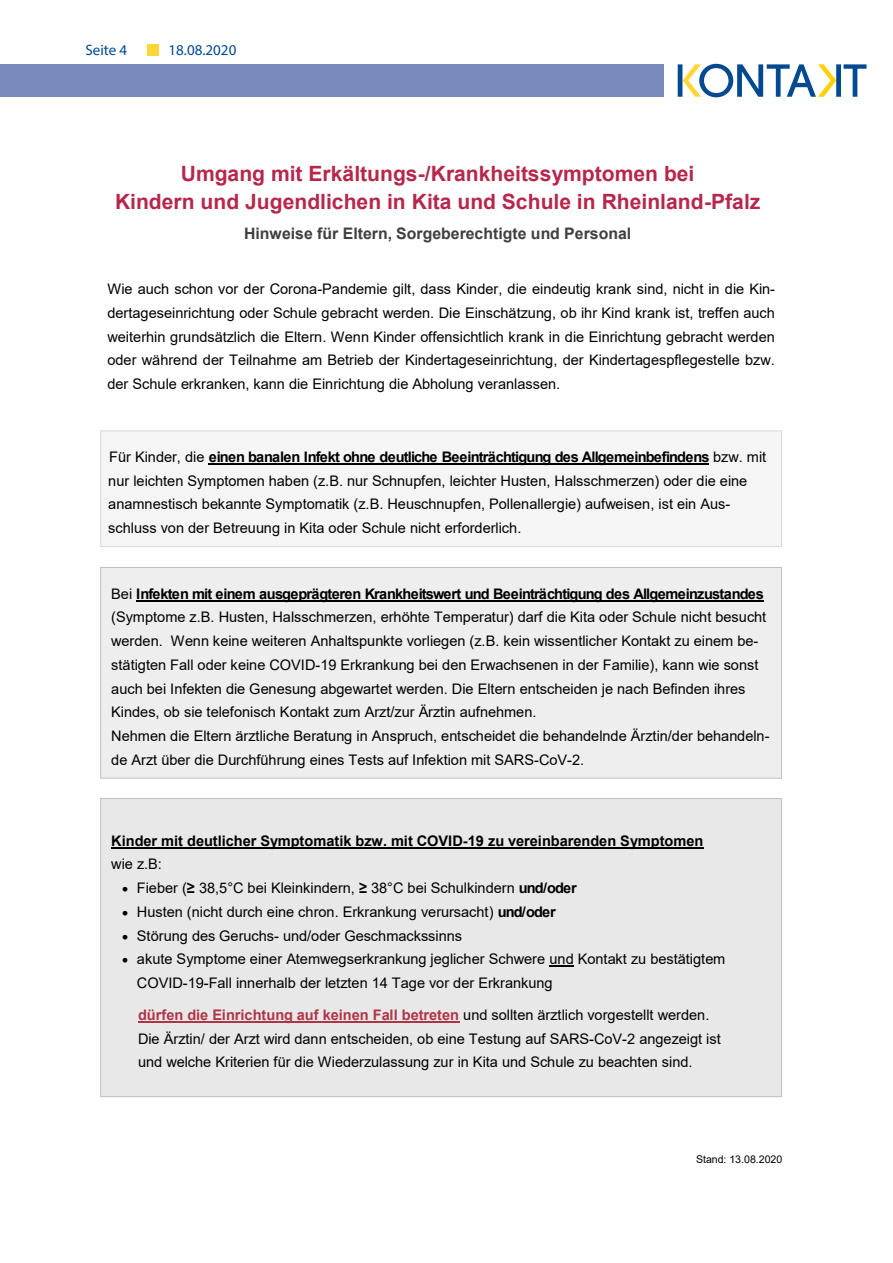
<style>
.page{position:relative;width:893px;height:1263px;background:#fff}
.page>*{position:absolute;margin:0;border:0;box-sizing:border-box;transform-origin:0 0}
.t1{font:700 21.15px "Arial";color:#b6274b}
.t2{font:700 21px "Arial";color:#b6274b}
.t3{font:700 15.9px "Arial";color:#3f3f3f}
.t4{font:15px "Myriad Pro";color:#014990}
.t5{font:14.55px/23.7px "Arial";color:#000}
.t6{font:700 14.55px/23.7px "Arial";color:#000}
.t7{font:10.65px "Arial";letter-spacing:-.005em;color:#000}
.s1{font-weight:700}
.s2{font-weight:400}
.s3{font-weight:700;color:#af3546}
</style>
<div class="page">
<svg style="left:678px;top:64px;width:188px;height:33px"></svg>
<div style="left:0;top:64px;width:663px;height:33px;background:#788bbc"></div>
<div style="left:148px;top:44px;width:11px;height:11px;background:#ffd636"></div>
<div style="left:101px;top:431px;width:681px;height:116px;background:#f5f5f5"></div>
<div style="left:101px;top:431px;width:681px;height:116px;border:1px solid #d9d9d9"></div>
<hr style="left:209px;top:463px;width:500px;height:2px;background:#000">
<div style="left:101px;top:567px;width:681px;height:211px;background:#eee"></div>
<div style="left:101px;top:567px;width:681px;height:211px;border:1px solid #c0c0c0"></div>
<hr style="left:136px;top:600px;width:627px;height:1px;background:#000">
<div style="left:101px;top:798px;width:681px;height:299px;background:#e8e8e8"></div>
<hr style="left:111px;top:847px;width:592px;height:1px;background:#000">
<svg style="left:549px;top:966px;width:24px;height:1px"></svg>
<hr style="left:138px;top:1021px;width:321px;height:2px;background:#af3546">
<p class="t4" style="left:85px;top:41px;width:43px">Seite 4</p>
<p class="t4" style="left:169px;top:41px;width:69px">18.08.2020</p>
<p class="t1" style="left:181px;top:159px;width:515px">Umgang mit Erkältungs-/Krankheitssymptomen bei</p>
<p class="t2" style="left:115px;top:186px;width:647px">Kindern und Jugendlichen in Kita und Schule in Rheinland-Pfalz</p>
<p class="t3" style="left:244px;top:223px;width:388px">Hinweise für Eltern, Sorgeberechtigte und Personal</p>
<p class="t5" style="left:107px;top:277px;width:669px;text-align:justify">Wie auch schon vor der Corona-Pandemie gilt, dass Kinder, die eindeutig krank sind, nicht in die Kin&shy;dertageseinrichtung oder Schule gebracht werden. Die Einschätzung, ob ihr Kind krank ist, treffen auch weiterhin grundsätzlich die Eltern. Wenn Kinder offensichtlich krank in die Einrichtung gebracht werden oder während der Teilnahme am Betrieb der Kindertageseinrichtung, der Kindertagespflegestelle bzw. der Schule erkranken, kann die Einrichtung die Abholung veranlassen.</p>
<p class="t5" style="left:108px;top:445px;width:660px">Für Kinder, die <span class="s1">einen banalen Infekt ohne deutliche Beeinträchtigung des Allgemeinbefindens</span> bzw. mit nur leichten Symptomen haben (z.B. nur Schnupfen, leichter Husten, Halsschmerzen) oder die eine anamnestisch bekannte Symptomatik (z.B. Heuschnupfen, Pollenallergie) aufweisen, ist ein Aus&shy;schluss von der Betreuung in Kita oder Schule nicht erforderlich.</p>
<p class="t5" style="left:111px;top:581px;width:660px">Bei <span class="s1">Infekten mit einem ausgeprägteren Krankheitswert und Beeinträchtigung des Allgemeinzustandes </span>(Symptome z.B. Husten, Halsschmerzen, erhöhte Temperatur) darf die Kita oder Schule nicht besucht werden. Wenn keine weiteren Anhaltspunkte vorliegen (z.B. kein wissentlicher Kontakt zu einem be&shy;stätigten Fall oder keine COVID-19 Erkrankung bei den Erwachsenen in der Familie), kann wie sonst auch bei Infekten die Genesung abgewartet werden. Die Eltern entscheiden je nach Befinden ihres Kindes, ob sie telefonisch Kontakt zum Arzt/zur Ärztin aufnehmen.<br>Nehmen die Eltern ärztliche Beratung in Anspruch, entscheidet die behandelnde Ärztin/der behandeln&shy;de Arzt über die Durchführung eines Tests auf Infektion mit SARS-CoV-2.</p>
<p class="t6" style="left:111px;top:829px;width:594px">Kinder mit deutlicher Symptomatik bzw. mit COVID-19 zu vereinbarenden Symptomen <span class="s2">wie z.B:</span></p>
<p class="t5" style="left:122px;top:876px;width:456px">• Fieber (<span class="s1">≥</span> 38,5°C bei Kleinkindern, <span class="s1">≥</span> 38°C bei Schulkindern <span class="s1">und/oder</span></p>
<p class="t5" style="left:122px;top:900px;width:435px">• Husten (nicht durch eine chron. Erkrankung verursacht) <span class="s1">und/oder</span></p>
<p class="t5" style="left:122px;top:924px;width:341px">• Störung des Geruchs- und/oder Geschmackssinns</p>
<p class="t5" style="left:137px;top:947px;width:590px;text-indent:-15px">• akute Symptome einer Atemwegserkrankung jeglicher Schwere und Kontakt zu bestätigtem<br>COVID-19-Fall innerhalb der letzten 14 Tage vor der Erkrankung</p>
<p class="t5" style="left:138px;top:1003px;width:584px"><span class="s3">dürfen die Einrichtung auf keinen Fall betreten</span> und sollten ärztlich vorgestellt werden.<br>Die Ärztin/ der Arzt wird dann entscheiden, ob eine Testung auf SARS-CoV-2 angezeigt ist und welche Kriterien für die Wiederzulassung zur in Kita und Schule zu beachten sind.</p>
<p class="t7" style="left:696px;top:1151px;width:88px">Stand: 13.08.2020</p>
</div>
